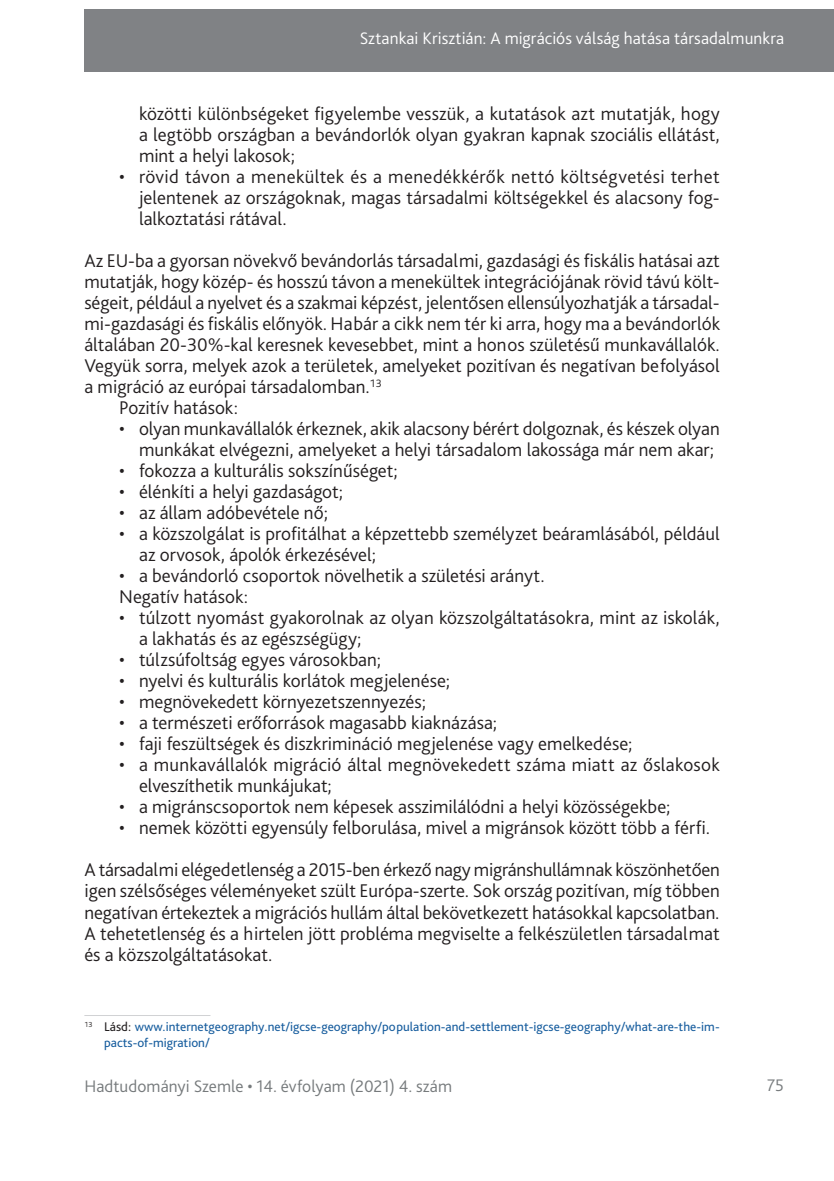
<style>
.page{position:relative;width:834px;height:1181px;background:#fff}
.page>*{position:absolute;margin:0;border:0;box-sizing:border-box;transform-origin:0 0}
._2__Body_1st__3mm{font:300 19.25px/21px "Bliss Pro";color:#231f20;text-align:justify}
._1__Body{font:300 19.25px "Bliss Pro";color:#231f20}
.t1{font:300 17.5px "Bliss Pro";color:#fff}
.t2{font:300 17.5px "Bliss Pro";letter-spacing:.005em;color:#767a7c}
.Lábjegyzet{font:13.12px/15.8px "Bliss Pro";color:#175d9e}
.s1{color:#231f20}
</style>
<div class="page">
<div style="left:84px;top:9px;width:749px;height:63px;background:#808285"></div>
<hr style="left:84px;top:1015px;width:126px;height:1px;background:#d1d2d4">
<p class="t1" style="left:360px;top:27px;width:426px">Sztankai Krisztián: A migrációs válság hatása társadalmunkra</p>
<p class="_2__Body_1st__3mm" style="left:139px;top:103px;width:582px">közötti különbségeket figyelembe vesszük, a kutatások azt mutatják, hogy a legtöbb országban a bevándorlók olyan gyakran kapnak szociális ellátást, mint a helyi lakosok;</p>
<p class="_2__Body_1st__3mm" style="left:139px;top:166px;width:582px;text-indent:-20px">• rövid távon a menekültek és a menedékkérők nettó költségvetési terhet jelentenek az országoknak, magas társadalmi költségekkel és alacsony fog&shy;lalkoztatási rátával.</p>
<p class="_2__Body_1st__3mm" style="left:84px;top:250px;width:637px">Az EU-ba a gyorsan növekvő bevándorlás társadalmi, gazdasági és fiskális hatásai azt mutatják, hogy közép- és hosszú távon a menekültek integrációjának rövid távú költ&shy;ségeit, például a nyelvet és a szakmai képzést, jelentősen ellensúlyozhatják a társadal&shy;mi-gazdasági és fiskális előnyök. Habár a cikk nem tér ki arra, hogy ma a bevándorlók általában 20-30%-kal keresnek kevesebbet, mint a honos születésű munkavállalók.<br>Vegyük sorra, melyek azok a területek, amelyeket pozitívan és negatívan befolyásol a migráció az európai társadalomban.<sup>13</sup></p>
<p class="_1__Body" style="left:119px;top:396px;width:120px">Pozitív hatások:</p>
<p class="_2__Body_1st__3mm" style="left:119px;top:418px;width:602px;text-align:right">• olyan munkavállalók érkeznek, akik alacsony bérért dolgoznak, és készek olyan munkákat elvégezni, amelyeket a helyi társadalom lakossága már nem akar;</p>
<p class="_2__Body_1st__3mm" style="left:119px;top:460px;width:280px">• fokozza a kulturális sokszínűséget;</p>
<p class="_2__Body_1st__3mm" style="left:119px;top:481px;width:225px">• élénkíti a helyi gazdaságot;</p>
<p class="_2__Body_1st__3mm" style="left:119px;top:502px;width:210px">• az állam adóbevétele nő;</p>
<p class="_2__Body_1st__3mm" style="left:139px;top:523px;width:582px;text-indent:-20px">• a közszolgálat is profitálhat a képzettebb személyzet beáramlásából, például az orvosok, ápolók érkezésével;</p>
<p class="_2__Body_1st__3mm" style="left:119px;top:565px;width:427px">• a bevándorló csoportok növelhetik a születési arányt.</p>
<p class="_1__Body" style="left:119px;top:585px;width:130px">Negatív hatások:</p>
<p class="_2__Body_1st__3mm" style="left:139px;top:607px;width:582px;text-indent:-20px">• túlzott nyomást gyakorolnak az olyan közszolgáltatásokra, mint az iskolák, a lakhatás és az egészségügy;</p>
<p class="_2__Body_1st__3mm" style="left:119px;top:649px;width:263px">• túlzsúfoltság egyes városokban;</p>
<p class="_2__Body_1st__3mm" style="left:119px;top:670px;width:332px">• nyelvi és kulturális korlátok megjelenése;</p>
<p class="_2__Body_1st__3mm" style="left:119px;top:691px;width:308px">• megnövekedett környezetszennyezés;</p>
<p class="_2__Body_1st__3mm" style="left:119px;top:712px;width:379px">• a természeti erőforrások magasabb kiaknázása;</p>
<p class="_2__Body_1st__3mm" style="left:119px;top:733px;width:514px">• faji feszültségek és diszkrimináció megjelenése vagy emelkedése;</p>
<p class="_2__Body_1st__3mm" style="left:139px;top:754px;width:582px;text-indent:-20px">• a munkavállalók migráció által megnövekedett száma miatt az őslakosok elveszíthetik munkájukat;</p>
<p class="_2__Body_1st__3mm" style="left:119px;top:796px;width:552px">• a migránscsoportok nem képesek asszimilálódni a helyi közösségekbe;</p>
<p class="_2__Body_1st__3mm" style="left:119px;top:817px;width:592px">• nemek közötti egyensúly felborulása, mivel a migránsok között több a férfi.</p>
<p class="_2__Body_1st__3mm" style="left:84px;top:859px;width:637px">A társadalmi elégedetlenség a -2015-ben érkező nagy migránshullámnak köszönhetően igen szélsőséges véleményeket szült Európa-szerte. Sok ország pozitívan, míg többen negatívan értekeztek a migrációs hullám által bekövetkezett hatásokkal kapcsolatban.<br>A tehetetlenség és a hirtelen jött probléma megviselte a felkészületlen társadalmat és a közszolgáltatásokat.</p>
<p class="Lábjegyzet" style="left:104px;top:1018px;width:617px;text-indent:-20px"><sup>13</sup> <span class="s1">Lásd:</span> www.internetgeography.net/igcse-geography/population-and-settlement-igcse-geography/what-are-the-im&shy;pacts-of-migration/</p>
<p class="t2" style="left:84px;top:1075px;width:369px">Hadtudományi Szemle • 14. évfolyam (2021) 4. szám</p>
<p class="t2" style="left:766px;top:1074px;width:19px">75</p>
</div>
